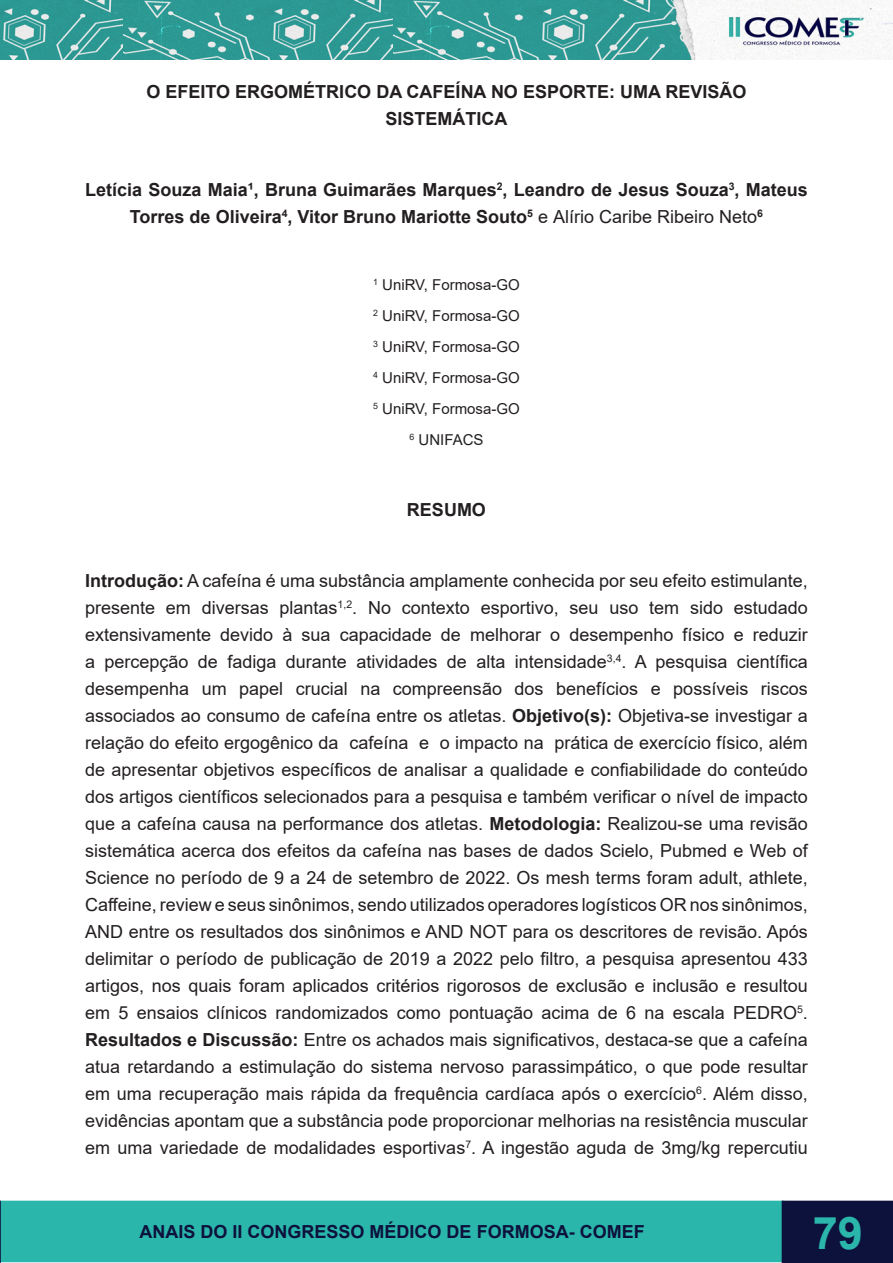
<style>
.page{position:relative;width:893px;height:1263px;background:#fff}
.page>*{position:absolute;margin:0;border:0;box-sizing:border-box;transform-origin:0 0}
.t1{font:700 45px "Arial";color:#2ab6ab}
.t2{font:18px/27px "Arial";color:#231f20;text-align:justify}
.t3{font:700 18px/27px "Arial";color:#231f20;text-align:center}
.t4{font:700 18px "Arial";color:#0d123d}
.t5{font:15px "Arial";color:#231f20}
.s1{font-weight:400}
.s2{font-weight:700}
</style>
<div class="page">
<img style="left:0;top:0;width:893px;height:60px">
<div style="left:1px;top:1201px;width:782px;height:60px;background:#2ab6ab"></div>
<div style="left:0;top:1201px;width:784px;height:61px;border:2px solid #2ab6ab"></div>
<svg style="left:0;top:1201px;width:1px;height:62px"></svg>
<div style="left:782px;top:1201px;width:111px;height:62px;background:#0d123d"></div>
<p class="t3" style="left:147px;top:79px;width:601px">O EFEITO ERGOMÉTRICO DA CAFEÍNA NO ESPORTE: UMA REVISÃO<br>SISTEMÁTICA</p>
<p class="t3" style="left:85px;top:177px;width:724px">Letícia Souza Maia¹, Bruna Guimarães Marques<sup>2</sup>, Leandro de Jesus Souza<sup>3</sup>, Mateus<br>Torres de Oliveira<sup>4</sup>, Vitor Bruno Mariotte Souto<sup>5</sup> <span class="s1">e Alírio Caribe Ribeiro Neto</span><sup>6</sup></p>
<p class="t5" style="left:373px;top:274px;width:148px"><sup>1</sup> UniRV, Formosa-GO</p>
<p class="t5" style="left:373px;top:305px;width:148px"><sup>2</sup> UniRV, Formosa-GO</p>
<p class="t5" style="left:373px;top:336px;width:148px"><sup>3</sup> UniRV, Formosa-GO</p>
<p class="t5" style="left:373px;top:367px;width:148px"><sup>4</sup> UniRV, Formosa-GO</p>
<p class="t5" style="left:373px;top:398px;width:148px"><sup>5</sup> UniRV, Formosa-GO</p>
<p class="t5" style="left:409px;top:429px;width:76px"><sup>6</sup> UNIFACS</p>
<p class="t3" style="left:407px;top:496px;width:81px">RESUMO</p>
<p class="t2" style="left:85px;top:567px;width:724px"><span class="s2">Introdução:</span> A cafeína é uma substância amplamente conhecida por seu efeito estimulante, presente em diversas plantas<sup>1,2</sup>. No contexto esportivo, seu uso tem sido estudado extensivamente devido à sua capacidade de melhorar o desempenho físico e reduzir a percepção de fadiga durante atividades de alta intensidade<sup>3,4</sup>. A pesquisa científica desempenha um papel crucial na compreensão dos benefícios e possíveis riscos associados ao consumo de cafeína entre os atletas. <span class="s2">Objetivo(s):</span> Objetiva-se investigar a relação do efeito ergogênico da cafeína e o impacto na prática de exercício físico, além de apresentar objetivos específicos de analisar a qualidade e confiabilidade do conteúdo dos artigos científicos selecionados para a pesquisa e também verificar o nível de impacto que a cafeína causa na performance dos atletas. <span class="s2">Metodologia:</span> Realizou-se uma revisão sistemática acerca dos efeitos da cafeína nas bases de dados Scielo, Pubmed e Web of Science no período de 9 a 24 de setembro de 2022. Os mesh terms foram adult, athlete, Caffeine, review e seus sinônimos, sendo utilizados operadores logísticos OR nos sinônimos, AND entre os resultados dos sinônimos e AND NOT para os descritores de revisão. Após delimitar o período de publicação de 2019 a 2022 pelo filtro, a pesquisa apresentou 433 artigos, nos quais foram aplicados critérios rigorosos de exclusão e inclusão e resultou em 5 ensaios clínicos randomizados como pontuação acima de 6 na escala PEDRO<sup>5</sup>.<br><span class="s2">Resultados e Discussão:</span> Entre os achados mais significativos, destaca-se que a cafeína atua retardando a estimulação do sistema nervoso parassimpático, o que pode resultar em uma recuperação mais rápida da frequência cardíaca após o exercício<sup>6</sup>. Além disso, evidências apontam que a substância pode proporcionar melhorias na resistência muscular em uma variedade de modalidades esportivas<sup>7</sup>. A ingestão aguda de 3mg/kg repercutiu</p>
<p class="t4" style="left:140px;top:1219px;width:507px">ANAIS DO II CONGRESSO MÉDICO DE FORMOSA- COMEF</p>
<h1 class="t1" style="left:813px;top:1201px;width:52px">79</h1>
</div>
